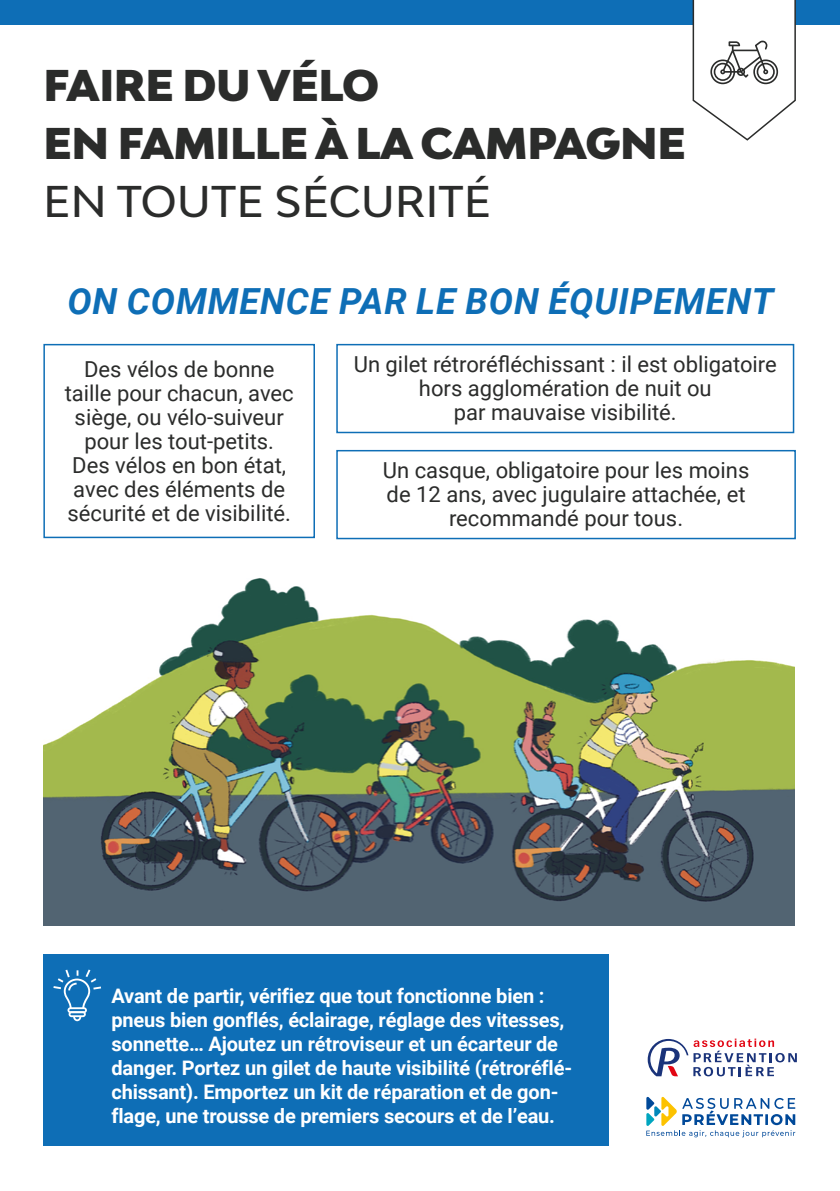
<style>
.page{position:relative;width:840px;height:1191px;background:#fff}
.page>*{position:absolute;margin:0;border:0;box-sizing:border-box;transform-origin:0 0}
.t1{font:900 42px/58px "Bw Modelica";letter-spacing:-.01em;color:#2b2c2b}
.t2{font:500 42px "Bw Modelica";letter-spacing:.01em;color:#2b2c2b}
.t3{font:italic 700 36px "Roboto";letter-spacing:.025em;color:#0e6eb6}
.t4{font:22px/24px "Roboto";color:#2b2c2b;text-align:center}
.t5{font:700 20px/24px "Roboto";letter-spacing:-.01em;color:#fff}
</style>
<div class="page">
<div style="left:0;top:0;width:839px;height:24px;background:#0e6eb6"></div>
<div style="left:43px;top:954px;width:566px;height:191px;background:#0e6eb6"></div>
<div style="left:336px;top:344px;width:457px;height:89px;border:2px solid #0e6eb6"></div>
<div style="left:336px;top:450px;width:459px;height:89px;border:2px solid #0e6eb6"></div>
<div style="left:43px;top:344px;width:272px;height:194px;border:2px solid #0e6eb6"></div>
<img style="left:43px;top:578px;width:751px;height:347px">
<svg style="left:691px;top:0;width:105px;height:141px"></svg>
<svg style="left:53px;top:969px;width:48px;height:52px"></svg>
<svg style="left:646px;top:1096px;width:148px;height:41px"></svg>
<svg style="left:647px;top:1038px;width:150px;height:39px"></svg>
<h1 class="t1" style="left:44px;top:55px;width:643px">FAIRE DU VÉLO<br>EN FAMILLE À LA CAMPAGNE</h1>
<h1 class="t2" style="left:44px;top:174px;width:448px">EN TOUTE SÉCURITÉ</h1>
<h2 class="t3" style="left:67px;top:276px;width:707px">ON COMMENCE PAR LE BON ÉQUIPEMENT</h2>
<p class="t4" style="left:353px;top:352px;width:424px">Un gilet rétroréfléchissant : il est obligatoire hors agglomération de nuit ou<br>par mauvaise visibilité.</p>
<p class="t4" style="left:382px;top:458px;width:368px">Un casque, obligatoire pour les moins de 12 ans, avec jugulaire attachée, et recommandé pour tous.</p>
<p class="t4" style="left:65px;top:356px;width:230px">Des vélos de bonne taille pour chacun, avec siège, ou vélo-suiveur pour les tout-petits.<br>Des vélos en bon état, avec des éléments de sécurité et de visibilité.</p>
<p class="t5" style="left:111px;top:983px;width:462px">Avant de partir, vérifiez que tout fonctionne bien : pneus bien gonflés, éclairage, réglage des vitesses, sonnette… Ajoutez un rétroviseur et un écarteur de danger. Portez un gilet de haute visibilité (rétroréflé&shy;chissant). Emportez un kit de réparation et de gon&shy;flage, une trousse de premiers secours et de l’eau.</p>
</div>
